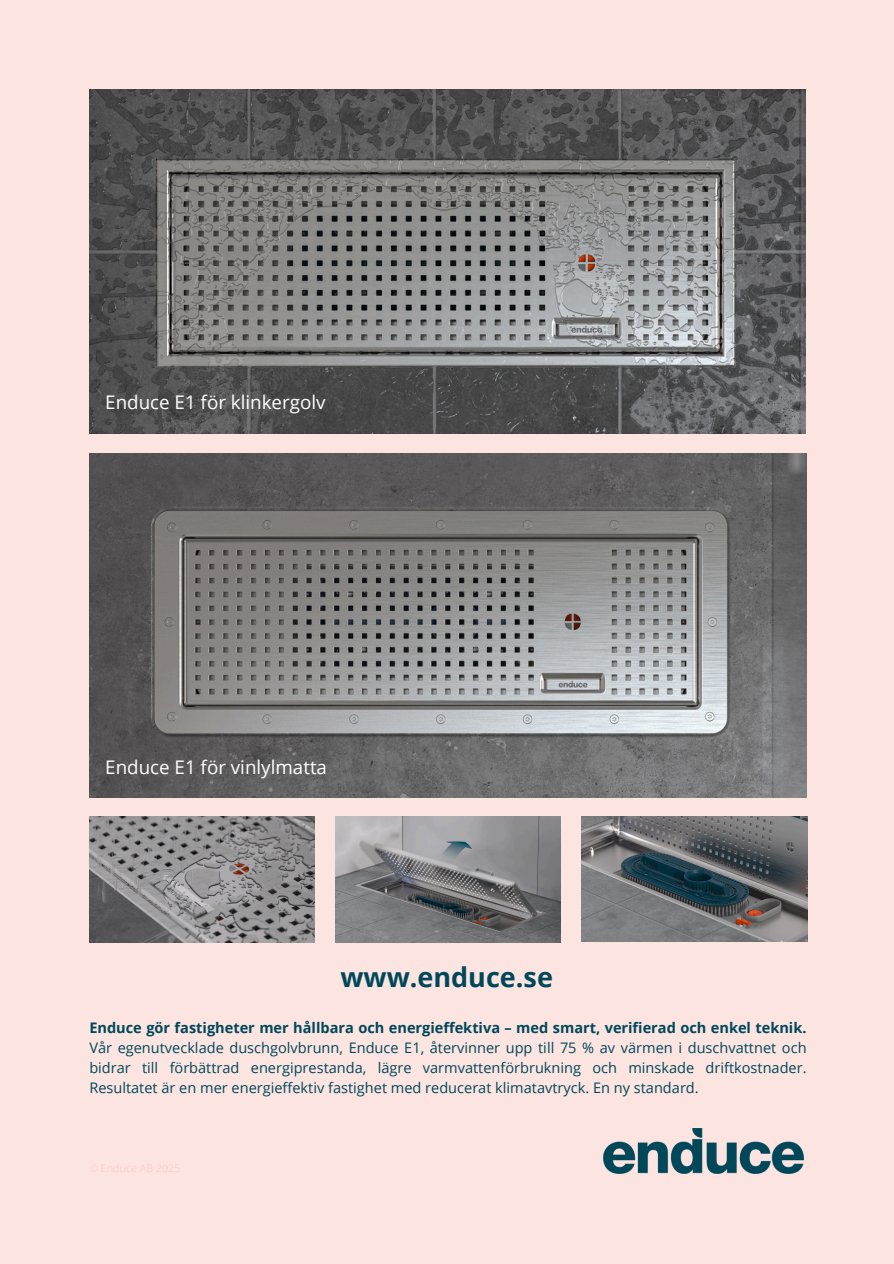
<style>
.page{position:relative;width:894px;height:1264px;background:#fff}
.page>*{position:absolute;margin:0;border:0;box-sizing:border-box;transform-origin:0 0}
.t1{font:700 27px "Open Sans";color:#00475a}
.t2{font:18.75px "Open Sans";color:#fffffe}
.t3{font:14.55px/20.2px "Open Sans";color:#00475a;text-align:justify}
.s1{font-weight:700}
</style>
<div class="page">
<div style="left:0;top:0;width:893px;height:1263px;background:#fce5e1"></div>
<img style="left:89px;top:453px;width:717px;height:344px">
<img style="left:89px;top:89px;width:716px;height:345px">
<img style="left:581px;top:816px;width:225px;height:125px">
<img style="left:89px;top:816px;width:225px;height:126px">
<img style="left:335px;top:816px;width:225px;height:126px">
<img style="left:603px;top:1128px;width:200px;height:45px">
<p class="t2" style="left:105px;top:389px;width:222px">Enduce E1 för klinkergolv</p>
<p class="t2" style="left:105px;top:754px;width:223px">Enduce E1 för vinlylmatta</p>
<p class="t1" style="left:340px;top:958px;width:214px">www.enduce.se</p>
<p class="t3" style="left:89px;top:1016px;width:718px"><span class="s1">Enduce gör fastigheter mer hållbara och energieffektiva – med smart, verifierad och enkel teknik.<br></span>Vår egenutvecklade duschgolvbrunn, Enduce E1, återvinner upp till 75 % av värmen i duschvattnet och bidrar till förbättrad energiprestanda, lägre varmvattenförbrukning och minskade driftkostnader.<br>Resultatet är en mer energieffektiv fastighet med reducerat klimatavtryck. En ny standard.</p>
</div>
